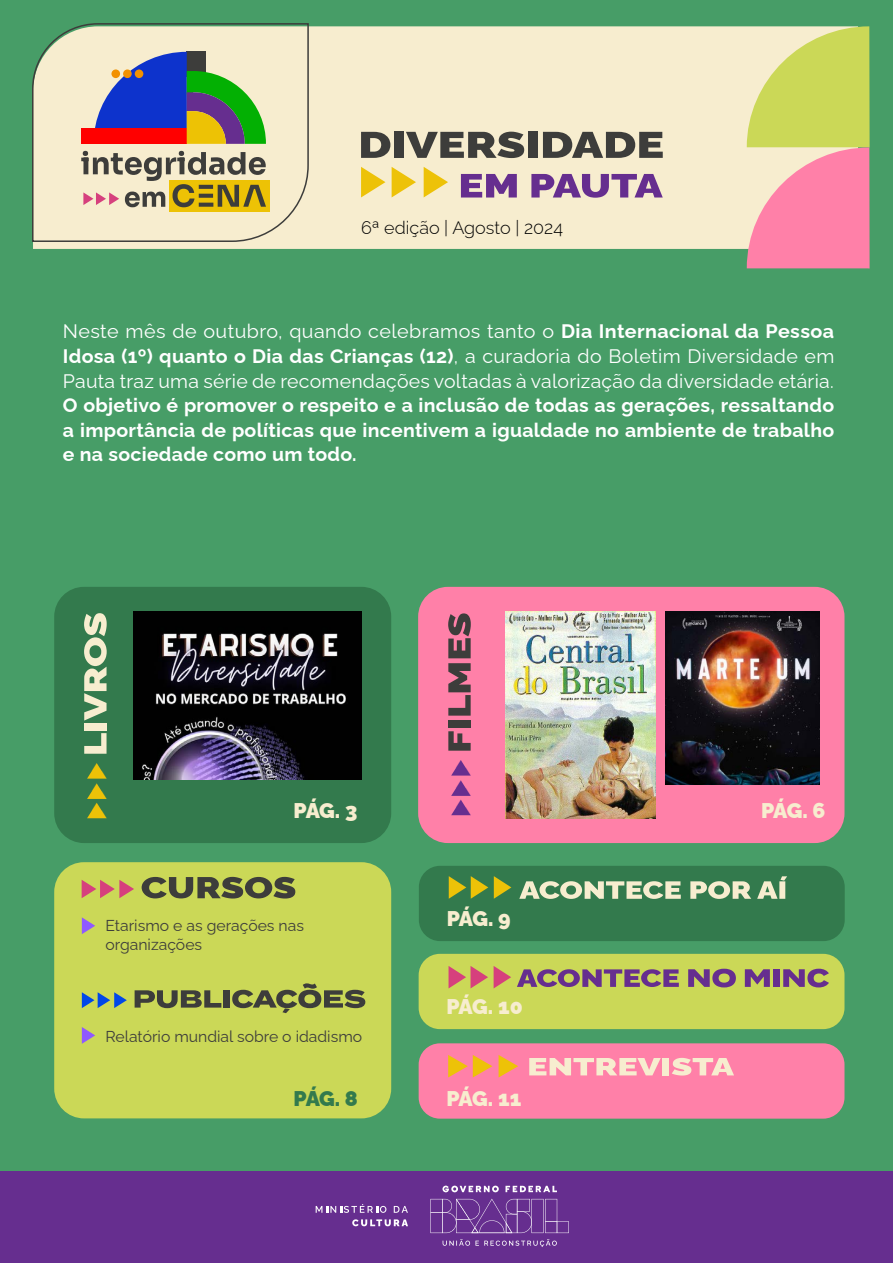
<style>
.page{position:relative;width:893px;height:1263px;background:#fff}
.page>*{position:absolute;margin:0;border:0;box-sizing:border-box;transform-origin:0 0}
.t1{font:900 21.3px "Raleway";letter-spacing:-.03em;color:#f7edcf}
.t2{font:900 21.3px "Raleway";color:#337a4d}
.t3{font:19.5px/24.6px "Raleway";letter-spacing:.015em;color:#fff;text-align:justify}
.t4{font:700 19.5px/24.6px "Raleway";letter-spacing:.015em;color:#fff;text-align:justify}
.t5{font:300 18px "Raleway";color:#000}
.t6{font:15.75px/19.2px "Raleway";color:#3d3d3b}
.s1{font-weight:700}
</style>
<div class="page">
<div style="left:0;top:0;width:893px;height:1172px;background:#479d67"></div>
<div style="left:0;top:1172px;width:893px;height:91px;background:#662e8f"></div>
<svg style="left:443px;top:1239px;width:114px;height:8px"></svg>
<svg style="left:442px;top:1185px;width:115px;height:7px"></svg>
<svg style="left:430px;top:1199px;width:139px;height:34px"></svg>
<svg style="left:316px;top:1204px;width:70px;height:9px"></svg>
<svg style="left:394px;top:1206px;width:14px;height:7px"></svg>
<svg style="left:352px;top:1219px;width:56px;height:7px"></svg>
<div style="left:54px;top:862px;width:337px;height:256px;background:#cbd857;border-radius:30px"></div>
<div style="left:54px;top:587px;width:337px;height:256px;background:#337a4d;border-radius:30px"></div>
<div style="left:418px;top:587px;width:426px;height:256px;background:#ff80a8;border-radius:30px"></div>
<div style="left:33px;top:26px;width:714px;height:223px;background:#f7edcf"></div>
<svg style="left:31px;top:22px;width:279px;height:221px;background:#e0ddbf"></svg>
<div style="left:169px;top:180px;width:101px;height:32px;background:#edc205"></div>
<svg style="left:50px;top:51px;width:301px;height:93px;background:#ada8a4"></svg>
<div style="left:111px;top:69px;width:9px;height:9px;background:#f29100;border-radius:50%"></div>
<div style="left:123px;top:69px;width:9px;height:9px;background:#f29100;border-radius:50%"></div>
<div style="left:135px;top:69px;width:8px;height:9px;background:#f29100;border-radius:50%"></div>
<svg style="left:81px;top:151px;width:185px;height:56px;background:#b9aa7d"></svg>
<svg style="left:424px;top:167px;width:24px;height:30px"></svg>
<svg style="left:392px;top:167px;width:24px;height:30px"></svg>
<svg style="left:361px;top:167px;width:24px;height:30px"></svg>
<svg style="left:361px;top:132px;width:29px;height:26px"></svg>
<div style="left:394px;top:132px;width:9px;height:26px;background:#3d3d3b"></div>
<svg style="left:406px;top:132px;width:118px;height:26px;background:#827e72"></svg>
<div style="left:528px;top:132px;width:9px;height:26px;background:#3d3d3b"></div>
<svg style="left:543px;top:132px;width:120px;height:26px;background:#7e7a6e"></svg>
<svg style="left:461px;top:174px;width:56px;height:23px"></svg>
<svg style="left:531px;top:174px;width:132px;height:24px;background:#a480aa"></svg>
<svg style="left:87px;top:763px;width:19px;height:55px"></svg>
<svg style="left:84px;top:733px;width:23px;height:21px"></svg>
<div style="left:84px;top:723px;width:23px;height:7px;background:#f7edcf"></div>
<svg style="left:84px;top:613px;width:23px;height:107px"></svg>
<svg style="left:451px;top:760px;width:20px;height:55px"></svg>
<svg style="left:448px;top:731px;width:23px;height:20px"></svg>
<div style="left:448px;top:720px;width:23px;height:8px;background:#3d3d3b"></div>
<svg style="left:448px;top:613px;width:23px;height:103px"></svg>
<div style="left:419px;top:1043px;width:425px;height:76px;background:#ff80a8;border-radius:21px"></div>
<svg style="left:499px;top:1055px;width:19px;height:22px"></svg>
<svg style="left:448px;top:1055px;width:44px;height:22px"></svg>
<svg style="left:529px;top:1058px;width:132px;height:17px"></svg>
<div style="left:663px;top:1058px;width:6px;height:17px;background:#f7edcf"></div>
<svg style="left:672px;top:1058px;width:62px;height:17px"></svg>
<img style="left:134px;top:611px;width:227px;height:168px">
<img style="left:506px;top:611px;width:149px;height:207px">
<img style="left:665px;top:611px;width:155px;height:173px">
<svg style="left:82px;top:880px;width:52px;height:18px"></svg>
<svg style="left:142px;top:877px;width:153px;height:21px"></svg>
<svg style="left:82px;top:917px;width:13px;height:17px"></svg>
<svg style="left:82px;top:1027px;width:13px;height:17px"></svg>
<div style="left:419px;top:954px;width:425px;height:75px;background:#cbd857;border-radius:21px"></div>
<svg style="left:517px;top:969px;width:162px;height:18px"></svg>
<svg style="left:688px;top:969px;width:48px;height:18px"></svg>
<svg style="left:745px;top:969px;width:84px;height:18px"></svg>
<svg style="left:494px;top:966px;width:17px;height:22px"></svg>
<svg style="left:449px;top:966px;width:39px;height:22px"></svg>
<div style="left:419px;top:866px;width:426px;height:75px;background:#337a4d;border-radius:21px"></div>
<svg style="left:494px;top:876px;width:17px;height:23px"></svg>
<svg style="left:449px;top:876px;width:39px;height:23px"></svg>
<svg style="left:519px;top:881px;width:162px;height:18px"></svg>
<svg style="left:690px;top:881px;width:61px;height:18px"></svg>
<svg style="left:757px;top:876px;width:30px;height:23px"></svg>
<svg style="left:747px;top:13px;width:130px;height:256px;background:#d7b78c"></svg>
<svg style="left:82px;top:992px;width:45px;height:16px"></svg>
<svg style="left:135px;top:990px;width:86px;height:18px"></svg>
<div style="left:224px;top:990px;width:6px;height:17px;background:#3d3d3b"></div>
<svg style="left:232px;top:983px;width:133px;height:30px"></svg>
<p class="t5" style="left:361px;top:213px;width:203px">6ª edição | Agosto | 2024</p>
<p class="t3" style="left:63px;top:317px;width:773px">Neste mês de outubro, quando celebramos tanto o <span class="s1">Dia Internacional da Pessoa Idosa (1º) quanto o Dia das Crianças (12)</span>, a curadoria do Boletim Diversidade em Pauta traz uma série de recomendações voltadas à valorização da diversidade etária.</p>
<p class="t4" style="left:63px;top:391px;width:773px">O objetivo é promover o respeito e a inclusão de todas as gerações, ressaltando a importância de políticas que incentivem a igualdade no ambiente de trabalho e na sociedade como um todo.</p>
<p class="t1" style="left:294px;top:794px;width:65px">PÁG. 3</p>
<p class="t6" style="left:105px;top:914px;width:200px">Etarismo e as gerações nas organizações</p>
<p class="t6" style="left:105px;top:1025px;width:258px">Relatório mundial sobre o idadismo</p>
<p class="t1" style="left:447px;top:902px;width:66px">PÁG. 9</p>
<p class="t1" style="left:446px;top:990px;width:78px">PÁG. 10</p>
<p class="t2" style="left:294px;top:1082px;width:66px">PÁG. 8</p>
<p class="t1" style="left:446px;top:1082px;width:76px">PÁG. 11</p>
<p class="t1" style="left:761px;top:794px;width:66px">PÁG. 6</p>
</div>
